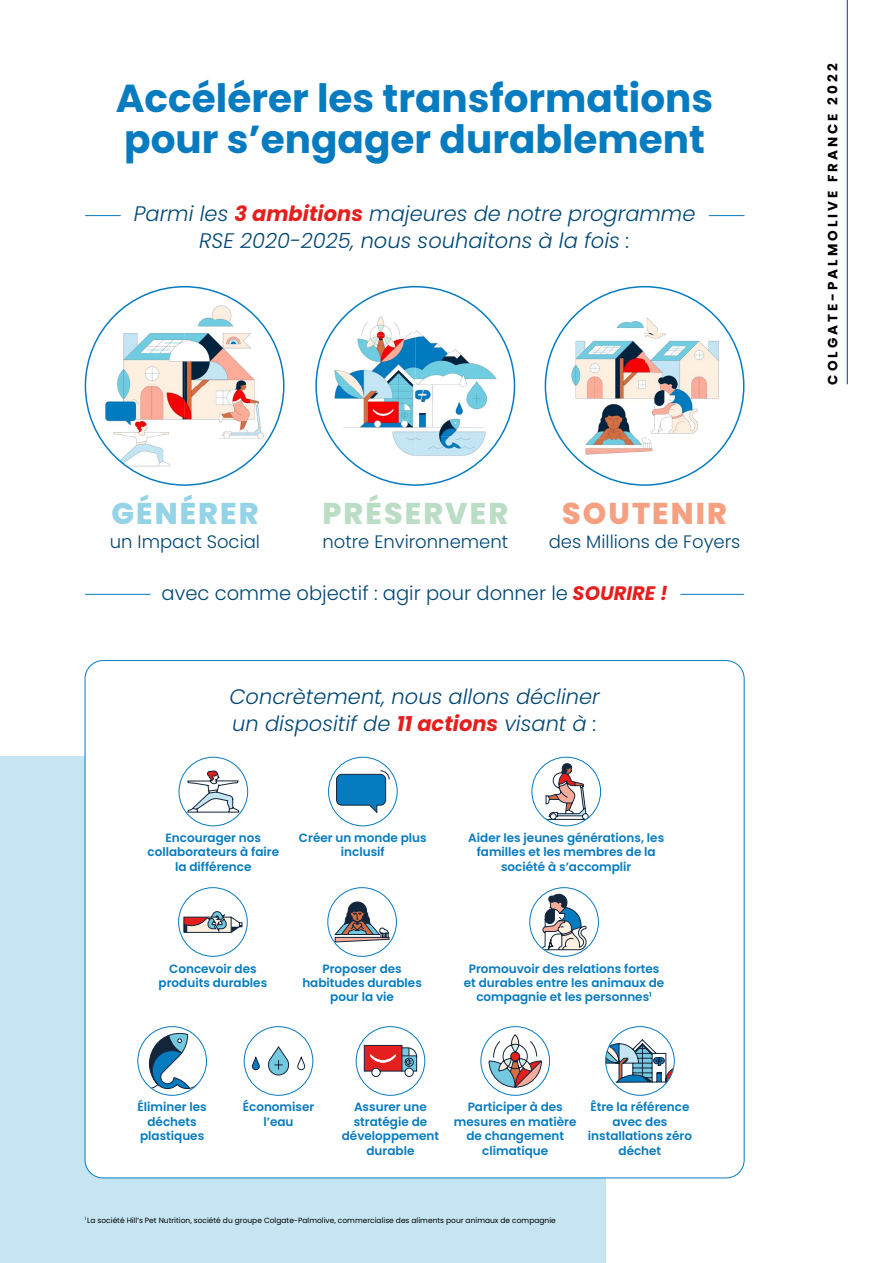
<style>
.page{position:relative;width:893px;height:1263px;background:#fff}
.page>*{position:absolute;margin:0;border:0;box-sizing:border-box;transform-origin:0 0}
.t1{font:700 39px/40.5px "Poppins";color:#077bc0}
.t2{font:800 30px "Poppins";letter-spacing:.07em;color:#bcddc5}
.t3{font:800 30px "Poppins";letter-spacing:.07em;color:#f4a081}
.t4{font:800 30px "Poppins";letter-spacing:.07em;color:#95d3e6}
.t5{font:italic 300 21px/27px "Poppins";color:#004774;text-align:center}
.t6{font:300 19.5px "Poppins";color:#004774}
.t7{font:300 18px "Poppins";color:#004774}
.t8{font:700 13.5px "Poppins";letter-spacing:.22em;color:#000}
.t9{font:600 12px/14.4px "Poppins";color:#077bc0;text-align:center}
.t10{font:7.5px "Poppins";color:#000}
.s1{font-weight:700;color:#e41f1d}
.s2{font-weight:700;font-style:italic;color:#e41f1d}
</style>
<div class="page">
<div style="left:0;top:757px;width:605px;height:506px;background:#c5e5f3"></div>
<img style="left:101px;top:287px;width:168px;height:46px">
<img style="left:85px;top:333px;width:197px;height:106px">
<img style="left:101px;top:439px;width:168px;height:46px">
<img style="left:561px;top:287px;width:167px;height:46px">
<img style="left:545px;top:333px;width:199px;height:106px">
<img style="left:561px;top:439px;width:167px;height:46px">
<img style="left:330px;top:287px;width:171px;height:48px">
<img style="left:316px;top:335px;width:198px;height:101px">
<img style="left:330px;top:436px;width:171px;height:49px">
<hr style="left:85px;top:215px;width:36px;height:1px;background:#077bc0">
<hr style="left:709px;top:215px;width:35px;height:1px;background:#077bc0">
<hr style="left:85px;top:594px;width:66px;height:1px;background:#077bc0">
<hr style="left:680px;top:594px;width:64px;height:1px;background:#077bc0">
<div style="left:85px;top:660px;width:659px;height:518px;background:#fff;border-radius:18px"></div>
<svg style="left:188px;top:771px;width:51px;height:48px"></svg>
<div style="left:179px;top:757px;width:69px;height:69px;border:1px solid #077bc0;border-radius:50%"></div>
<svg style="left:335px;top:902px;width:54px;height:40px"></svg>
<div style="left:327px;top:887px;width:70px;height:70px;border:1px solid #077bc0;border-radius:50%"></div>
<svg style="left:298px;top:1057px;width:7px;height:13px"></svg>
<svg style="left:252px;top:1047px;width:37px;height:28px"></svg>
<div style="left:244px;top:1026px;width:69px;height:70px;border:1px solid #077bc0;border-radius:50%"></div>
<svg style="left:336px;top:770px;width:53px;height:43px"></svg>
<div style="left:328px;top:757px;width:70px;height:69px;border:1px solid #077bc0;border-radius:50%"></div>
<svg style="left:542px;top:894px;width:44px;height:57px"></svg>
<div style="left:529px;top:887px;width:70px;height:70px;border:1px solid #077bc0;border-radius:50%"></div>
<svg style="left:364px;top:1045px;width:53px;height:31px"></svg>
<div style="left:356px;top:1026px;width:69px;height:70px;border:1px solid #077bc0;border-radius:50%"></div>
<svg style="left:532px;top:757px;width:69px;height:69px"></svg>
<svg style="left:544px;top:764px;width:44px;height:55px"></svg>
<div style="left:532px;top:757px;width:69px;height:69px;border:1px solid #077bc0;border-radius:50%"></div>
<svg style="left:138px;top:1027px;width:68px;height:68px"></svg>
<svg style="left:138px;top:1033px;width:68px;height:57px"></svg>
<div style="left:137px;top:1026px;width:70px;height:70px;border:1px solid #077bc0;border-radius:50%"></div>
<svg style="left:489px;top:1035px;width:53px;height:52px"></svg>
<div style="left:481px;top:1026px;width:69px;height:70px;border:1px solid #077bc0;border-radius:50%"></div>
<svg style="left:184px;top:911px;width:58px;height:21px"></svg>
<div style="left:178px;top:887px;width:70px;height:70px;border:1px solid #077bc0;border-radius:50%"></div>
<svg style="left:606px;top:1027px;width:68px;height:68px"></svg>
<svg style="left:606px;top:1035px;width:68px;height:47px"></svg>
<div style="left:605px;top:1026px;width:70px;height:70px;border:1px solid #077bc0;border-radius:50%"></div>
<hr style="left:847px;top:0;width:1px;height:384px;background:#004774">
<h1 class="t1" style="left:116px;top:79px;width:599px">Accélérer les transformations pour s’engager durablement</h1>
<h3 class="t5" style="left:134px;top:200px;width:563px">Parmi les <span class="s1">3 ambitions</span> majeures de notre programme<br>RSE 2020-2025, nous souhaitons à la fois :</h3>
<h2 class="t4" style="left:111px;top:496px;width:149px">GÉNÉRER</h2>
<h3 class="t7" style="left:110px;top:531px;width:152px">un Impact Social</h3>
<h2 class="t2" style="left:322px;top:496px;width:187px">PRÉSERVER</h2>
<h3 class="t7" style="left:322px;top:531px;width:187px">notre Environnement</h3>
<h3 class="t6" style="left:162px;top:582px;width:508px">avec comme objectif : agir pour donner le <span class="s2">SOURIRE !</span></h3>
<h2 class="t3" style="left:562px;top:496px;width:166px">SOUTENIR</h2>
<h3 class="t7" style="left:549px;top:531px;width:193px">des Millions de Foyers</h3>
<h3 class="t5" style="left:229px;top:683px;width:372px;text-align:left">Concrètement, nous allons décliner un dispositif de <span class="s1">11 actions</span> visant à :</h3>
<p class="t9" style="left:148px;top:831px;width:133px">Encourager nos collaborateurs à faire la différence</p>
<p class="t9" style="left:299px;top:831px;width:129px">Créer un monde plus inclusif</p>
<p class="t9" style="left:159px;top:961px;width:110px">Concevoir des produits durables</p>
<p class="t9" style="left:302px;top:961px;width:121px">Proposer des habitudes durables pour la vie</p>
<p class="t9" style="left:468px;top:831px;width:197px">Aider les jeunes générations, les familles et les membres de la société à s’accomplir</p>
<p class="t9" style="left:464px;top:961px;width:202px">Promouvoir des relations fortes et durables entre les animaux de compagnie et les personnes<sup>1</sup></p>
<p class="t9" style="left:137px;top:1100px;width:71px">Éliminer les déchets plastiques</p>
<p class="t9" style="left:454px;top:1100px;width:124px">Participer à des mesures en matière de changement climatique</p>
<p class="t9" style="left:243px;top:1100px;width:73px">Économiser l’eau</p>
<p class="t9" style="left:342px;top:1100px;width:99px">Assurer une stratégie de développement durable</p>
<p class="t9" style="left:588px;top:1100px;width:106px">Être la référence avec des installations zéro déchet</p>
<p class="t10" style="left:85px;top:1216px;width:473px"><sup>1</sup> La société Hill’s Pet Nutrition, société du groupe Colgate-Palmolive, commercialise des aliments pour animaux de compagnie</p>
<p class="t8" style="left:825px;top:385px;width:322px;rotate:-90deg">COLGATE-PALMOLIVE FRANCE 2022</p>
</div>
